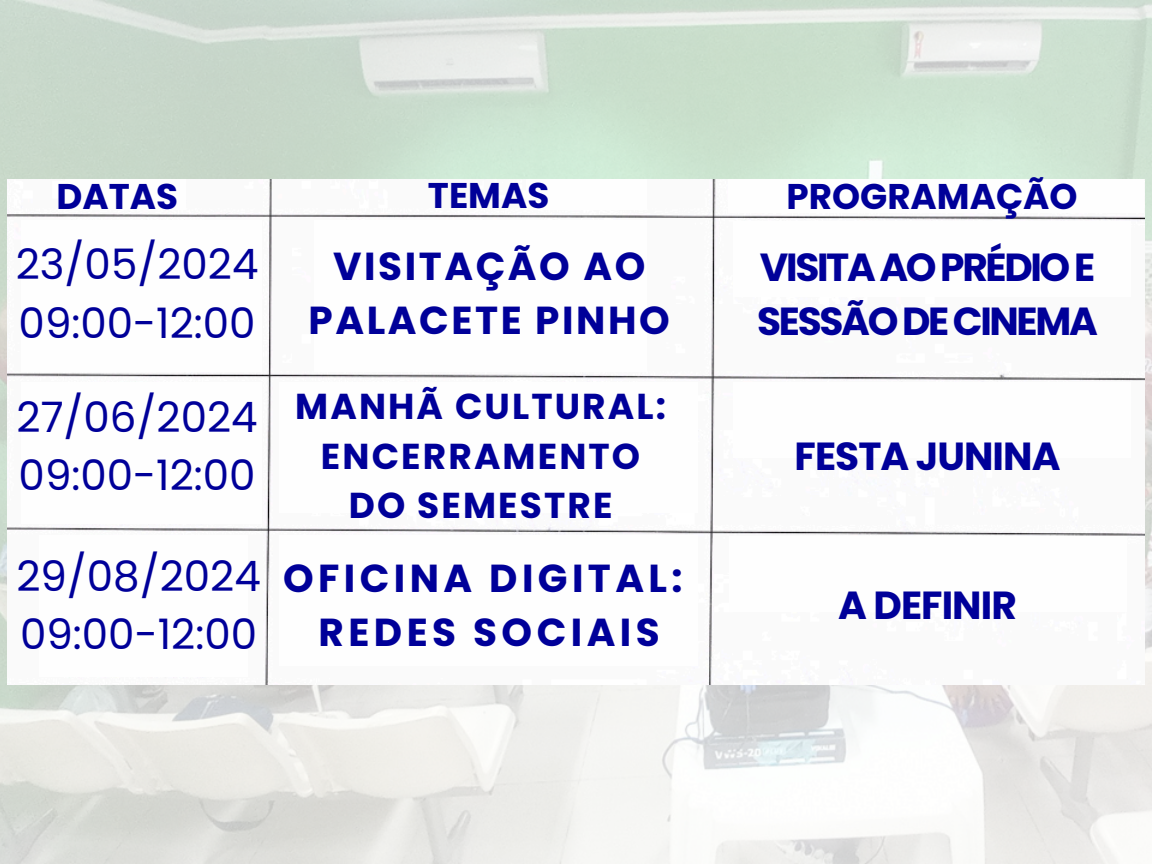
<style>
.page{position:relative;width:1152px;height:864px;background:#fff}
.page>*{position:absolute;margin:0;border:0;box-sizing:border-box;transform-origin:0 0}
.t1{font:42px/58.5px "Poppins";color:#009}
.t2{font:700 39.15px/54px "Poppins";letter-spacing:-.06em;color:#009}
.t3{font:700 39.15px "Poppins";letter-spacing:-.025em;color:#009}
.t4{font:700 39px/54px "Poppins";letter-spacing:.115em;color:#009;text-align:center}
.t5{font:700 39px/54px "Poppins";letter-spacing:.065em;color:#009;text-align:center}
.t6{font:700 36px "Poppins";letter-spacing:.06em;color:#009}
.t7{font:700 35.7px "Poppins";color:#009}
</style>
<div class="page">
<img style="left:0;top:0;width:1152px;height:864px">
<img style="left:8px;top:179px;width:1136px;height:505px">
<div style="left:314px;top:220px;width:333px;height:152px;background:#fefefe"></div>
<div style="left:21px;top:220px;width:241px;height:152px;background:#fefefe"></div>
<div style="left:733px;top:221px;width:398px;height:76px;background:#fefefe"></div>
<div style="left:733px;top:382px;width:398px;height:76px;background:#fefefe"></div>
<div style="left:729px;top:536px;width:397px;height:75px;background:#fefefe"></div>
<div style="left:280px;top:382px;width:418px;height:130px;background:#fefefe"></div>
<div style="left:280px;top:536px;width:418px;height:130px;background:#fefefe"></div>
<div style="left:21px;top:382px;width:241px;height:141px;background:#fefefe"></div>
<div style="left:39px;top:536px;width:209px;height:141px;background:#fefefe"></div>
<div style="left:729px;top:179px;width:415px;height:34px;background:#fefefe"></div>
<div style="left:527px;top:179px;width:120px;height:31px;background:#fefefe"></div>
<div style="left:66px;top:179px;width:120px;height:31px;background:#fefefe"></div>
<h1 class="t7" style="left:57px;top:172px;width:123px">DATAS</h1>
<h2 class="t7" style="left:428px;top:170px;width:123px">TEMAS</h2>
<p class="t1" style="left:16px;top:235px;width:244px">23/05/2024<br>09:00-12:00</p>
<h1 class="t1" style="left:17px;top:388px;width:243px">27/06/2024<br>09:00-12:00</h1>
<h1 class="t1" style="left:16px;top:547px;width:246px">29/08/2024<br>09:00-12:00</h1>
<p class="t5" style="left:309px;top:240px;width:363px">VISITAÇÃO AO<br>PALACETE PINHO</p>
<p class="t6" style="left:295px;top:381px;width:372px">MANHÃ CULTURAL:</p>
<p class="t6" style="left:321px;top:431px;width:321px">ENCERRAMENTO</p>
<h1 class="t6" style="left:349px;top:480px;width:265px">DO SEMESTRE</h1>
<p class="t4" style="left:283px;top:551px;width:401px">OFICINA DIGITAL:<br>REDES SOCIAIS</p>
<p class="t7" style="left:787px;top:172px;width:292px">PROGRAMAÇÃO</p>
<h2 class="t2" style="left:757px;top:241px;width:342px">VISITAAOPRÉDIOE<br>SESSÃODECINEMA</h2>
<h1 class="t3" style="left:795px;top:429px;width:267px">FESTA JUNINA</h1>
<h2 class="t3" style="left:838px;top:578px;width:180px">A DEFINIR</h2>
</div>
